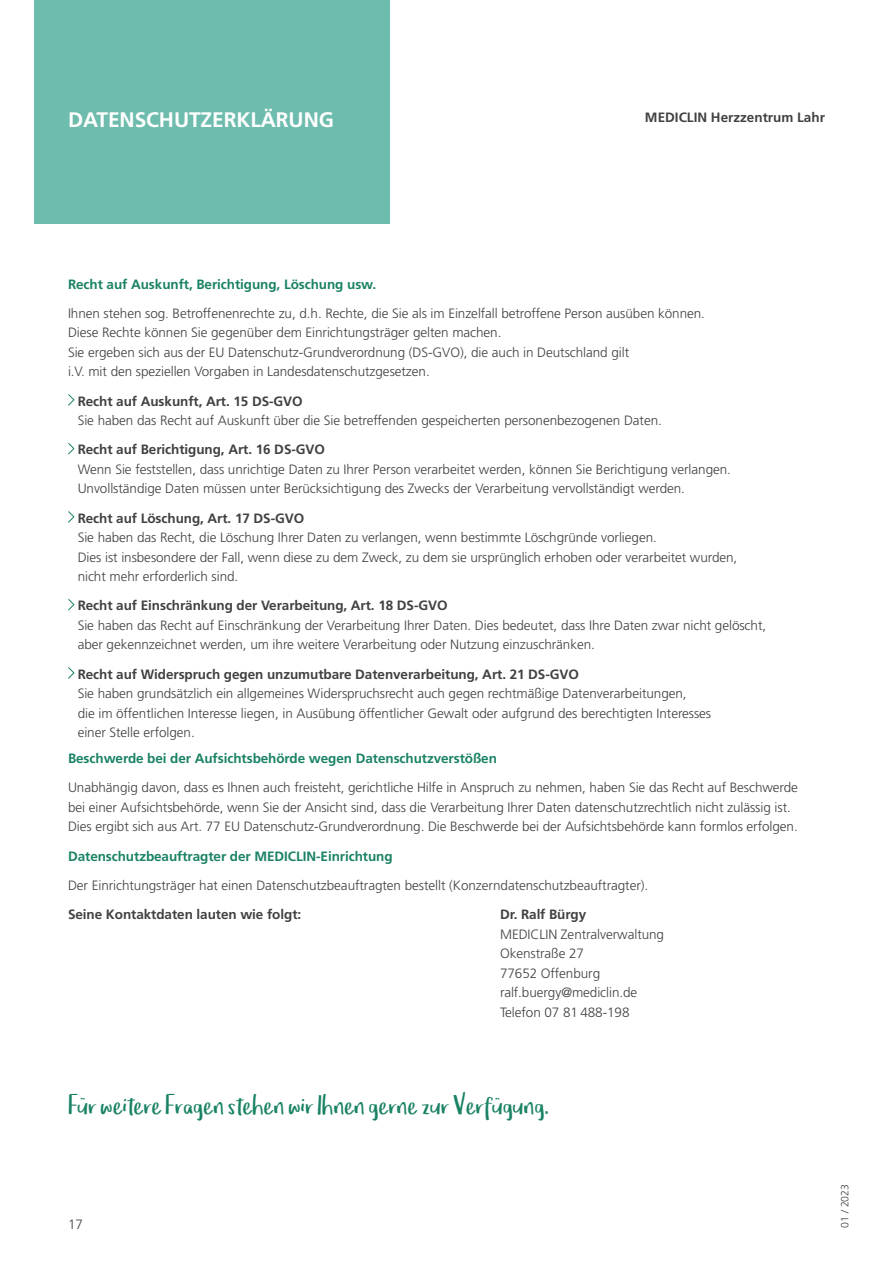
<style>
.page{position:relative;width:893px;height:1263px;background:#fff}
.page>*{position:absolute;margin:0;border:0;box-sizing:border-box;transform-origin:0 0}
.t1{font:27px "Om Telolet Om";letter-spacing:-.005em;color:#1a8265}
.t2{font:700 21px "Frutiger LT Pro";letter-spacing:-.005em;color:#fff}
.t3{font:300 13.5px/19.5px "Frutiger LT Pro";letter-spacing:-.005em;color:#414042}
.t4{font:700 13.5px "Frutiger LT Pro";letter-spacing:-.005em;color:#414042}
.t5{font:700 13.5px "Frutiger LT Pro";letter-spacing:-.005em;color:#1a8265}
.t6{font:300 10.5px "Frutiger LT Pro";color:#414042}
</style>
<div class="page">
<div style="left:34px;top:0;width:355px;height:223px;background:#6ebcad"></div>
<svg style="left:68px;top:394px;width:7px;height:12px"></svg>
<svg style="left:68px;top:443px;width:7px;height:12px"></svg>
<svg style="left:68px;top:511px;width:7px;height:12px"></svg>
<svg style="left:68px;top:599px;width:7px;height:12px"></svg>
<svg style="left:68px;top:667px;width:7px;height:12px"></svg>
<h2 class="t2" style="left:68px;top:108px;width:29px">Daten</h2>
<h2 class="t2" style="left:135px;top:108px;width:116px">sch utzerklä</h2>
<h2 class="t2" style="left:276px;top:108px;width:60px">rung</h2>
<p class="t4" style="left:645px;top:109px;width:50px">MediClin</p>
<p class="t4" style="left:711px;top:109px;width:116px">Herzzentrum Lahr</p>
<p class="t5" style="left:68px;top:276px;width:310px">Recht auf Auskunft, Berichtigung, Löschung usw.</p>
<p class="t3" style="left:68px;top:304px;width:638px">Ihnen stehen sog. Betroffenenrechte zu, d.h. Rechte, die Sie als im Einzelfall betroffene Person ausüben können.<br>Diese Rechte können Sie gegenüber dem Einrichtungsträger gelten machen.<br>Sie ergeben sich aus der EU Datenschutz-Grundverordnung (DS-GVO), die auch in Deutschland gilt<br>i.V. mit den speziellen Vorgaben in Landesdatenschutzgesetzen.</p>
<p class="t4" style="left:78px;top:393px;width:225px">Recht auf Auskunft, Art. 15 DS-GVO</p>
<p class="t3" style="left:78px;top:411px;width:586px">Sie haben das Recht auf Auskunft über die Sie betreffenden gespeicherten personenbezogenen Daten.</p>
<p class="t4" style="left:78px;top:442px;width:248px">Recht auf Berichtigung, Art. 16 DS-GVO</p>
<p class="t3" style="left:78px;top:460px;width:655px">Wenn Sie feststellen, dass unrichtige Daten zu Ihrer Person verarbeitet werden, können Sie Berichtigung verlangen.<br>Unvollständige Daten müssen unter Berücksichtigung des Zwecks der Verarbeitung vervollständigt werden.</p>
<p class="t4" style="left:78px;top:510px;width:227px">Recht auf Löschung, Art. 17 DS-GVO</p>
<p class="t3" style="left:78px;top:528px;width:661px">Sie haben das Recht, die Löschung Ihrer Daten zu verlangen, wenn bestimmte Löschgründe vorliegen.<br>Dies ist insbesondere der Fall, wenn diese zu dem Zweck, zu dem sie ursprünglich erhoben oder verarbeitet wurden, nicht mehr erforderlich sind.</p>
<p class="t4" style="left:78px;top:598px;width:370px">Recht auf Einschränkung der Verarbeitung, Art. 18 DS-GVO</p>
<p class="t3" style="left:78px;top:616px;width:690px">Sie haben das Recht auf Einschränkung der Verarbeitung Ihrer Daten. Dies bedeutet, dass Ihre Daten zwar nicht gelöscht, aber gekennzeichnet werden, um ihre weitere Verarbeitung oder Nutzung einzuschränken.</p>
<p class="t4" style="left:78px;top:666px;width:501px">Recht auf Widerspruch gegen unzumutbare Datenverarbeitung, Art. 21 DS-GVO</p>
<p class="t3" style="left:78px;top:684px;width:635px">Sie haben grundsätzlich ein allgemeines Widerspruchsrecht auch gegen rechtmäßige Datenverarbeitungen,<br>die im öffentlichen Interesse liegen, in Ausübung öffentlicher Gewalt oder aufgrund des berechtigten Interesses einer Stelle erfolgen.</p>
<p class="t5" style="left:68px;top:750px;width:430px">Beschwerde bei der Aufsichtsbehörde wegen Datenschutzverstößen</p>
<p class="t3" style="left:68px;top:778px;width:731px">Unabhängig davon, dass es Ihnen auch freisteht, gerichtliche Hilfe in Anspruch zu nehmen, haben Sie das Recht auf Beschwerde bei einer Aufsichtsbehörde, wenn Sie der Ansicht sind, dass die Verarbeitung Ihrer Daten datenschutzrechtlich nicht zulässig ist.<br>Dies ergibt sich aus Art. 77 EU Datenschutz-Grundverordnung. Die Beschwerde bei der Aufsichtsbehörde kann formlos erfolgen.</p>
<p class="t5" style="left:68px;top:848px;width:326px">Datenschutzbeauftragter der MediClin-Einrichtung</p>
<p class="t3" style="left:68px;top:875px;width:582px">Der Einrichtungsträger hat einen Datenschutzbeauftragten bestellt (Konzerndatenschutzbeauftragter).</p>
<p class="t4" style="left:68px;top:906px;width:235px">Seine Kontaktdaten lauten wie folgt:</p>
<p class="t4" style="left:500px;top:906px;width:88px">Dr. Ralf Bürgy</p>
<p class="t3" style="left:500px;top:924px;width:166px">MediClin Zentralverwaltung<br>Okenstraße 27<br>77652 Offenburg ralf.buergy@mediclin.de<br>Telefon 07 81 488-198</p>
<h1 class="t1" style="left:68px;top:1090px;width:482px">Für weitere Fragen stehen wir lhnen gerne zur Verfügung.</h1>
<p class="t3" style="left:68px;top:1214px;width:17px">17</p>
<p class="t6" style="left:839px;top:1228px;width:45px;rotate:-90deg">01 / 2023</p>
</div>
